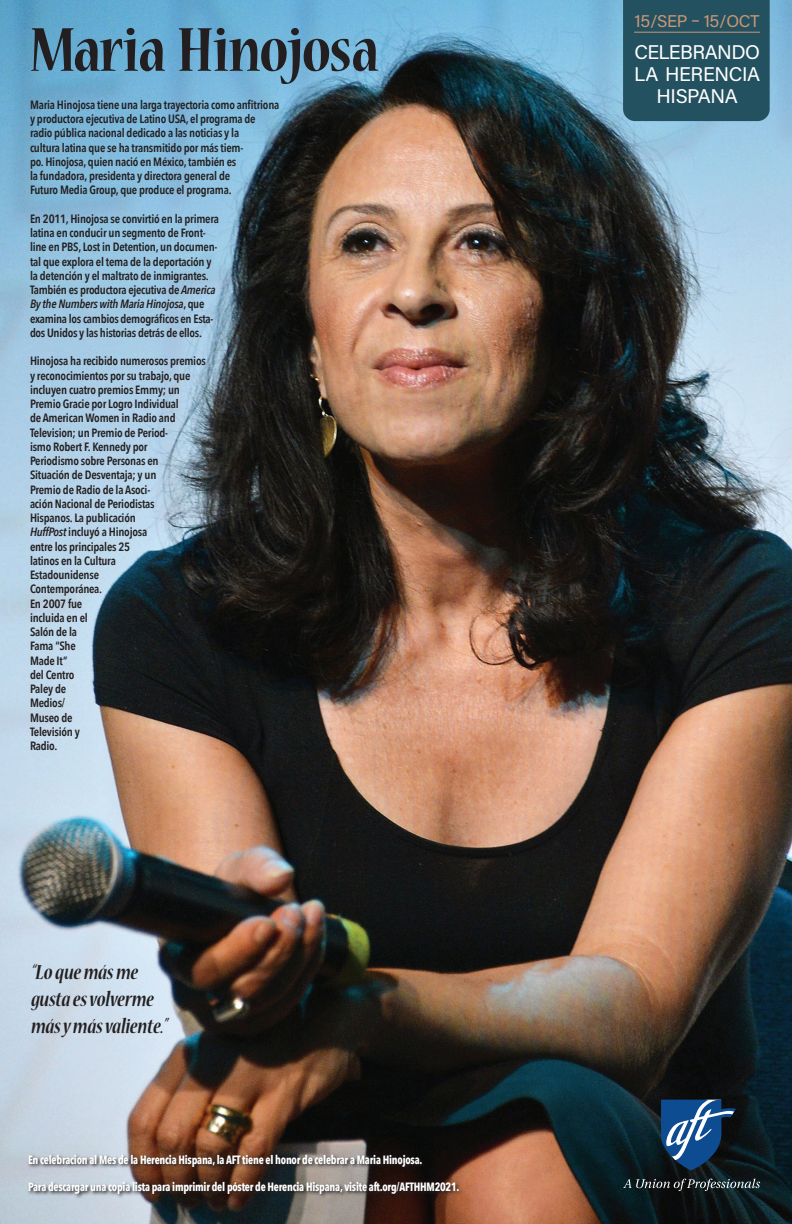
<style>
.page{position:relative;width:792px;height:1224px;background:#fff}
.page>*{position:absolute;margin:0;border:0;box-sizing:border-box;transform-origin:0 0}
.t1{font:700 condensed 69px "Nueva Std";letter-spacing:-.01em;color:#231f20}
.t2{font:italic 700 condensed 23px/27px "Nueva Std";letter-spacing:-.01em;color:#231f20}
.t3{font:19.8px/22.3px "Acumin Pro";letter-spacing:-.02em;color:#fff}
.t4{font:17px "Acumin Pro";letter-spacing:-.02em;color:#c99775}
.t5{font:600 12px/14.2px "Avenir Next Condensed";letter-spacing:-.02em;color:#231f20}
.t6{font:700 12px "Avenir Next Condensed";letter-spacing:-.02em;color:#fff;scale:.9 1}
.s1{font-style:italic}
</style>
<div class="page">
<img style="left:0;top:0;width:792px;height:1224px">
<div style="left:623px;top:0;width:147px;height:121px;background:#24515f"></div>
<svg style="left:27px;top:1153px;width:437px;height:46px;background:#625651"></svg>
<hr style="left:634px;top:32px;width:126px;height:1px;background:#c99775">
<svg style="left:623px;top:1179px;width:137px;height:12px;background:#3b4547"></svg>
<svg style="left:661px;top:1100px;width:75px;height:70px;background:#2f537a"></svg>
<h1 class="t1" style="left:30px;top:19px;width:351px">Maria Hinojosa</h1>
<p class="t5" style="left:30px;top:97px;width:251px">Maria Hinojosa tiene una larga trayectoria como anfitriona</p>
<p class="t5" style="left:30px;top:112px;width:227px">y productora ejecutiva de Latino USA, el programa de radio pública nacional dedicado a las noticias y la cultura latina que se ha transmitido por más tiem&shy;po. Hinojosa, quien nació en México, también es<br>la fundadora, presidenta y directora general de Futuro Media Group, que produce el programa.</p>
<p class="t5" style="left:30px;top:211px;width:191px">En 2011, Hinojosa se convirtió en la primera latina en conducir un segmento de Front&shy;line en PBS, Lost in Detention, un documen&shy;tal que explora el tema de la deportación y la detención y el maltrato de inmigrantes.<br>También es productora ejecutiva de <span class="s1">America By the Numbers with Maria Hinojosa</span>, que examina los cambios demográficos en Esta&shy;dos Unidos y las historias detrás de ellos.</p>
<p class="t5" style="left:30px;top:354px;width:177px">Hinojosa ha recibido numerosos premios y reconocimientos por su trabajo, que incluyen cuatro premios Emmy; un<br>Premio Gracie por Logro Individual<br>de American Women in Radio and<br>Television; un Premio de Period-<br>ismo Robert F. Kennedy por<br>Periodismo sobre Personas en<br>Situación de Desventaja; y un<br>Premio de Radio de la Asoci-<br>ación Nacional de Periodistas<br>Hispanos. La publicación<br><span class="s1">HuffPost</span> incluyó a Hinojosa<br>entre los principales 25<br>latinos en la Cultura<br>Estadounidense<br>Contemporánea.<br>En 2007 fue<br>incluida en el<br>Salón de la<br>Fama “She<br>Made It”<br>del Centro<br>Paley de<br>Medios/<br>Museo de<br>Televisión y<br>Radio.</p>
<h2 class="t2" style="left:31px;top:959px;width:139px">“Lo que más me gusta es volverme más y más valiente.”</h2>
<p class="t6" style="left:28px;top:1153px;width:440px">En celebracion al Mes de la Herencia Hispana, la AFT tiene el honor de celebrar a Maria Hinojosa.</p>
<p class="t6" style="left:28px;top:1179px;width:481px">Para descargar una copia lista para imprimir del póster de Herencia Hispana, visite aft.org/AFTHHM2021.</p>
<h3 class="t4" style="left:635px;top:9px;width:127px">15/SEP – 15/OCT</h3>
<h3 class="t3" style="left:634px;top:40px;width:127px">CELEBRANDO<br>LA HERENCIA</h3>
<h3 class="t3" style="left:656px;top:84px;width:83px">HISPANA</h3>
</div>
